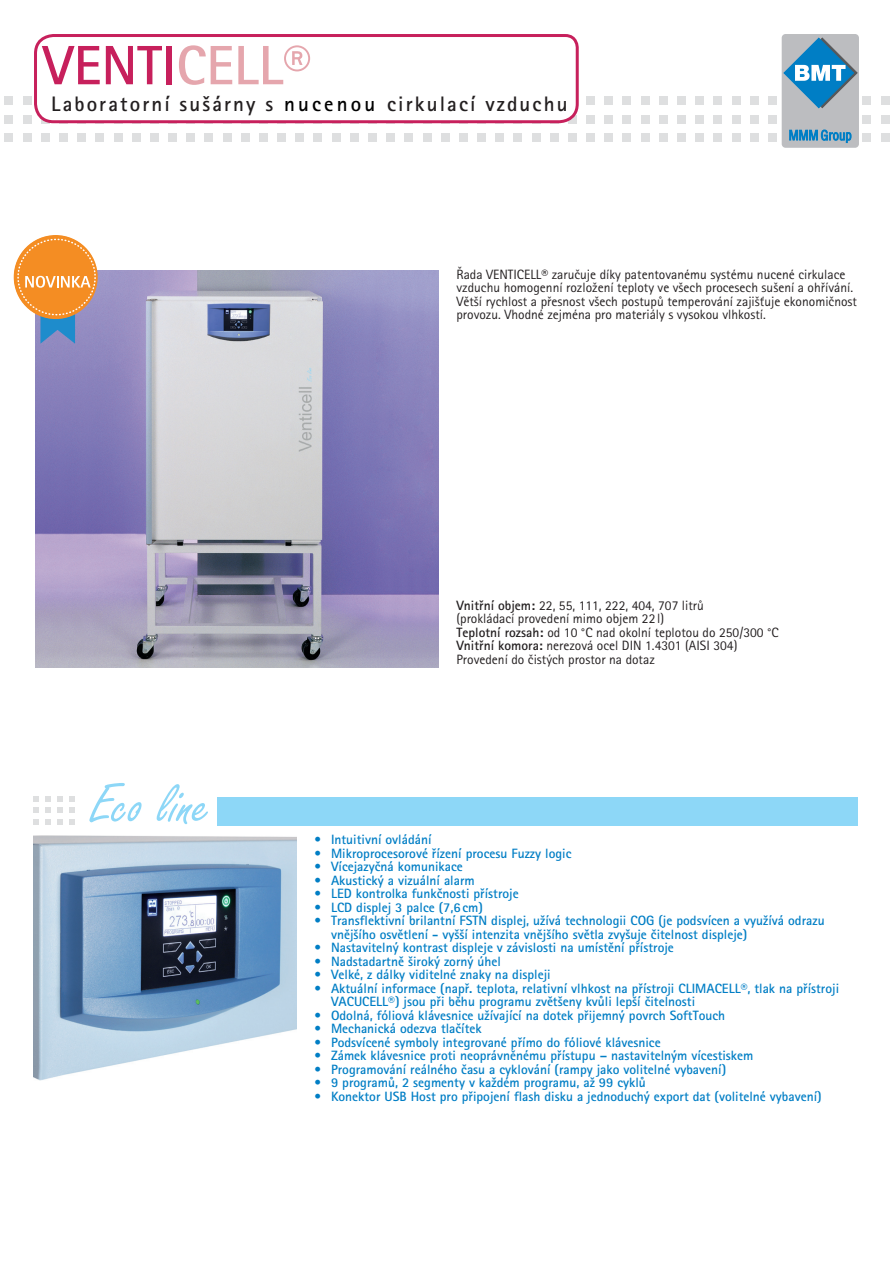
<style>
.page{position:relative;width:893px;height:1263px;background:#fff}
.page>*{position:absolute;margin:0;border:0;box-sizing:border-box;transform-origin:0 0}
.t1{font:59.4px "Freestyle Script";color:#8dd7f7}
.t2{font:700 55.5px "Rotis Sans Serif Std";color:#c7205c}
.t3{font:700 21px "Rotis Sans Serif Std";letter-spacing:.1em;color:#231f20}
.t4{font:700 13.5px/13.5px "Rotis Sans Serif Std";color:#007ec5}
.t5{font:13.5px/13.5px "Rotis Sans Serif Std";color:#231f20}
.s1{color:#e5a6ad}
.s2{color:#000}
.s3{font-weight:700}
</style>
<div class="page">
<div style="left:5px;top:96px;width:8px;height:9px;background:#dedfe0"></div>
<div style="left:5px;top:115px;width:8px;height:8px;background:#dedfe0"></div>
<div style="left:5px;top:133px;width:8px;height:9px;background:#dedfe0"></div>
<div style="left:23px;top:96px;width:9px;height:9px;background:#dedfe0"></div>
<div style="left:23px;top:115px;width:9px;height:8px;background:#dedfe0"></div>
<div style="left:23px;top:133px;width:9px;height:9px;background:#dedfe0"></div>
<div style="left:41px;top:133px;width:9px;height:9px;background:#dedfe0"></div>
<div style="left:59px;top:133px;width:9px;height:9px;background:#dedfe0"></div>
<div style="left:77px;top:133px;width:9px;height:9px;background:#dedfe0"></div>
<div style="left:95px;top:133px;width:9px;height:9px;background:#dedfe0"></div>
<div style="left:114px;top:133px;width:8px;height:9px;background:#dedfe0"></div>
<div style="left:132px;top:133px;width:9px;height:9px;background:#dedfe0"></div>
<div style="left:150px;top:133px;width:9px;height:9px;background:#dedfe0"></div>
<div style="left:168px;top:133px;width:9px;height:9px;background:#dedfe0"></div>
<div style="left:186px;top:133px;width:9px;height:9px;background:#dedfe0"></div>
<div style="left:204px;top:133px;width:9px;height:9px;background:#dedfe0"></div>
<div style="left:223px;top:133px;width:9px;height:9px;background:#dedfe0"></div>
<div style="left:241px;top:133px;width:9px;height:9px;background:#dedfe0"></div>
<div style="left:259px;top:133px;width:9px;height:9px;background:#dedfe0"></div>
<div style="left:277px;top:133px;width:9px;height:9px;background:#dedfe0"></div>
<div style="left:295px;top:133px;width:9px;height:9px;background:#dedfe0"></div>
<div style="left:313px;top:133px;width:9px;height:9px;background:#dedfe0"></div>
<div style="left:332px;top:133px;width:9px;height:9px;background:#dedfe0"></div>
<div style="left:350px;top:133px;width:9px;height:9px;background:#dedfe0"></div>
<div style="left:368px;top:133px;width:9px;height:9px;background:#dedfe0"></div>
<div style="left:386px;top:133px;width:9px;height:9px;background:#dedfe0"></div>
<div style="left:404px;top:133px;width:9px;height:9px;background:#dedfe0"></div>
<div style="left:423px;top:133px;width:8px;height:9px;background:#dedfe0"></div>
<div style="left:441px;top:133px;width:9px;height:9px;background:#dedfe0"></div>
<div style="left:459px;top:133px;width:9px;height:9px;background:#dedfe0"></div>
<div style="left:477px;top:133px;width:9px;height:9px;background:#dedfe0"></div>
<div style="left:495px;top:133px;width:9px;height:9px;background:#dedfe0"></div>
<div style="left:513px;top:133px;width:9px;height:9px;background:#dedfe0"></div>
<div style="left:532px;top:133px;width:9px;height:9px;background:#dedfe0"></div>
<div style="left:550px;top:133px;width:9px;height:9px;background:#dedfe0"></div>
<div style="left:568px;top:133px;width:9px;height:9px;background:#dedfe0"></div>
<div style="left:586px;top:96px;width:9px;height:9px;background:#dedfe0"></div>
<div style="left:586px;top:115px;width:9px;height:8px;background:#dedfe0"></div>
<div style="left:586px;top:133px;width:9px;height:9px;background:#dedfe0"></div>
<div style="left:604px;top:96px;width:9px;height:9px;background:#dedfe0"></div>
<div style="left:604px;top:115px;width:9px;height:8px;background:#dedfe0"></div>
<div style="left:604px;top:133px;width:9px;height:9px;background:#dedfe0"></div>
<div style="left:622px;top:96px;width:9px;height:9px;background:#dedfe0"></div>
<div style="left:622px;top:115px;width:9px;height:8px;background:#dedfe0"></div>
<div style="left:622px;top:133px;width:9px;height:9px;background:#dedfe0"></div>
<div style="left:641px;top:96px;width:9px;height:9px;background:#dedfe0"></div>
<div style="left:641px;top:115px;width:9px;height:8px;background:#dedfe0"></div>
<div style="left:641px;top:133px;width:9px;height:9px;background:#dedfe0"></div>
<div style="left:659px;top:96px;width:9px;height:9px;background:#dedfe0"></div>
<div style="left:659px;top:115px;width:9px;height:8px;background:#dedfe0"></div>
<div style="left:659px;top:133px;width:9px;height:9px;background:#dedfe0"></div>
<div style="left:677px;top:96px;width:9px;height:9px;background:#dedfe0"></div>
<div style="left:677px;top:115px;width:9px;height:8px;background:#dedfe0"></div>
<div style="left:677px;top:133px;width:9px;height:9px;background:#dedfe0"></div>
<div style="left:695px;top:96px;width:9px;height:9px;background:#dedfe0"></div>
<div style="left:695px;top:115px;width:9px;height:8px;background:#dedfe0"></div>
<div style="left:695px;top:133px;width:9px;height:9px;background:#dedfe0"></div>
<div style="left:713px;top:96px;width:9px;height:9px;background:#dedfe0"></div>
<div style="left:713px;top:115px;width:9px;height:8px;background:#dedfe0"></div>
<div style="left:713px;top:133px;width:9px;height:9px;background:#dedfe0"></div>
<div style="left:732px;top:96px;width:8px;height:9px;background:#dedfe0"></div>
<div style="left:732px;top:115px;width:8px;height:8px;background:#dedfe0"></div>
<div style="left:732px;top:133px;width:8px;height:9px;background:#dedfe0"></div>
<div style="left:750px;top:96px;width:9px;height:9px;background:#dedfe0"></div>
<div style="left:750px;top:115px;width:9px;height:8px;background:#dedfe0"></div>
<div style="left:750px;top:133px;width:9px;height:9px;background:#dedfe0"></div>
<div style="left:768px;top:96px;width:9px;height:9px;background:#dedfe0"></div>
<div style="left:768px;top:115px;width:9px;height:8px;background:#dedfe0"></div>
<div style="left:768px;top:133px;width:9px;height:9px;background:#dedfe0"></div>
<div style="left:862px;top:96px;width:9px;height:9px;background:#dedfe0"></div>
<div style="left:862px;top:115px;width:9px;height:8px;background:#dedfe0"></div>
<div style="left:862px;top:133px;width:9px;height:9px;background:#dedfe0"></div>
<div style="left:881px;top:96px;width:8px;height:9px;background:#dedfe0"></div>
<div style="left:881px;top:115px;width:8px;height:8px;background:#dedfe0"></div>
<div style="left:881px;top:133px;width:8px;height:9px;background:#dedfe0"></div>
<img style="left:35px;top:270px;width:403px;height:398px">
<div style="left:782px;top:34px;width:77px;height:114px;background:#bcbdc0;border-radius:4px"></div>
<svg style="left:789px;top:129px;width:62px;height:14px"></svg>
<svg style="left:784px;top:38px;width:73px;height:70px"></svg>
<img style="left:33px;top:835px;width:263px;height:246px">
<div style="left:14px;top:235px;width:84px;height:84px;background:#f48d23;border-radius:50%"></div>
<svg style="left:17px;top:239px;width:79px;height:105px"></svg>
<div style="left:217px;top:797px;width:641px;height:29px;background:#8dd7f7"></div>
<svg style="left:34px;top:796px;width:5px;height:5px"></svg>
<svg style="left:34px;top:807px;width:5px;height:6px"></svg>
<svg style="left:34px;top:819px;width:5px;height:5px"></svg>
<svg style="left:45px;top:796px;width:6px;height:5px"></svg>
<svg style="left:45px;top:807px;width:6px;height:6px"></svg>
<svg style="left:45px;top:819px;width:6px;height:5px"></svg>
<svg style="left:57px;top:796px;width:6px;height:5px"></svg>
<svg style="left:57px;top:807px;width:6px;height:6px"></svg>
<svg style="left:57px;top:819px;width:6px;height:5px"></svg>
<svg style="left:69px;top:796px;width:5px;height:5px"></svg>
<svg style="left:69px;top:807px;width:5px;height:6px"></svg>
<svg style="left:69px;top:819px;width:5px;height:5px"></svg>
<svg style="left:34px;top:34px;width:545px;height:90px"></svg>
<h2 class="t2" style="left:43px;top:30px;width:270px">VENTI<span class="s1">CELL®</span></h2>
<h3 class="t3" style="left:51px;top:91px;width:518px">Laboratorní sušárny s <span class="s2">nucenou</span> cirkulací vzduchu</h3>
<p class="t5" style="left:456px;top:267px;width:402px">Řada VENTICELL® zaručuje díky patentovanému systému nucené cirkulace vzduchu homogenní rozložení teploty ve všech procesech sušení a ohřívání.<br>Větší rychlost a přesnost všech postupů temperování zajišťuje ekonomičnost provozu. Vhodné zejména pro materiály s vysokou vlhkostí.</p>
<h1 class="t1" style="left:90px;top:772px;width:122px">Eco line</h1>
<p class="t5" style="left:456px;top:598px;width:324px"><span class="s3">Vnitřní objem:</span> 22, 55, 111, 222, 404, 707 litrů<br>(prokládací provedení mimo objem 22 l)<br><span class="s3">Teplotní rozsah:</span> od 10 °C nad okolní teplotou do 250/300 °C <span class="s3">Vnitřní komora:</span> nerezová ocel DIN 1.4301 (AISI 304)<br>Provedení do čistých prostor na dotaz</p>
<p class="t4" style="left:314px;top:833px;width:119px">• Intuitivní ovládání</p>
<p class="t4" style="left:314px;top:846px;width:259px">• Mikroprocesorové řízení procesu Fuzzy logic</p>
<p class="t4" style="left:314px;top:860px;width:150px">• Vícejazyčná komunikace</p>
<p class="t4" style="left:314px;top:873px;width:162px">• Akustický a vizuální alarm</p>
<p class="t4" style="left:314px;top:887px;width:206px">• LED kontrolka funkčnosti přístroje</p>
<p class="t4" style="left:314px;top:900px;width:170px">• LCD displej 3 palce (7,6cm)</p>
<p class="t4" style="left:331px;top:914px;width:495px;text-indent:-17px">• Transflektivní brilantní FSTN displej, užívá technologii COG (je podsvícen a využívá odrazu vnějšího osvětlení - vyšší intenzita vnějšího světla zvyšuje čitelnost displeje)</p>
<p class="t4" style="left:314px;top:941px;width:361px">• Nastavitelný kontrast displeje v závislosti na umístění přístroje</p>
<p class="t4" style="left:314px;top:954px;width:188px">• Nadstadartně široký zorný úhel</p>
<p class="t4" style="left:314px;top:968px;width:238px">• Velké, z dálky viditelné znaky na displeji</p>
<p class="t4" style="left:331px;top:981px;width:510px;text-indent:-17px">• Aktuální informace (např. teplota, relativní vlhkost na přístroji CLIMACELL®, tlak na přístroji<br>VACUCELL®) jsou při běhu programu zvětšeny kvůli lepší čitelnosti</p>
<p class="t4" style="left:314px;top:1008px;width:413px">• Odolná, fóliová klávesnice užívající na dotek přijemný povrch SoftTouch</p>
<p class="t4" style="left:314px;top:1022px;width:169px">• Mechanická odezva tlačítek</p>
<p class="t4" style="left:314px;top:1035px;width:348px">• Podsvícené symboly integrované přímo do fóliové klávesnice</p>
<p class="t4" style="left:314px;top:1049px;width:441px">• Zámek klávesnice proti neoprávněnému přístupu – nastavitelným vícestiskem</p>
<p class="t4" style="left:314px;top:1062px;width:414px">• Programování reálného času a cyklování (rampy jako volitelné vybavení)</p>
<p class="t4" style="left:314px;top:1076px;width:333px">• 9 programů, 2 segmenty v každém programu, až 99 cyklů</p>
<p class="t4" style="left:314px;top:1089px;width:509px">• Konektor USB Host pro připojení flash disku a jednoduchý export dat (volitelné vybavení)</p>
</div>
